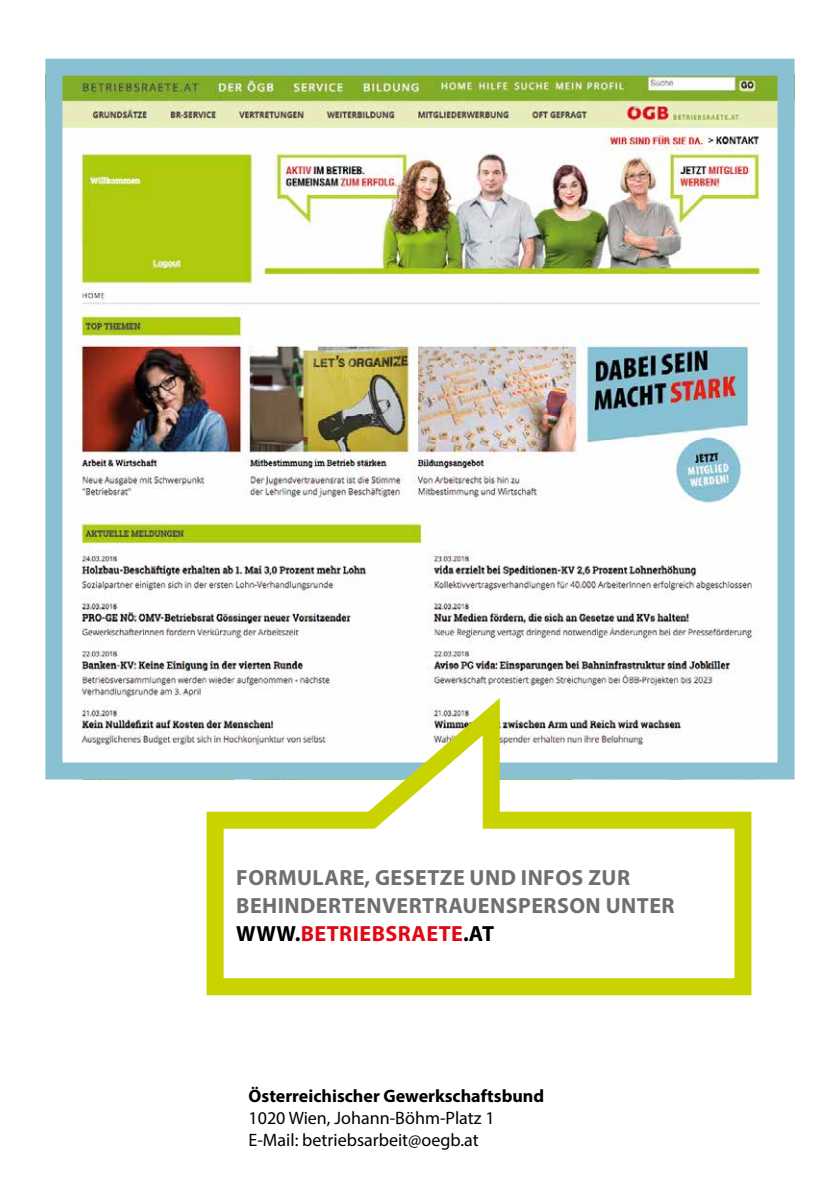
<style>
.page{position:relative;width:840px;height:1191px;background:#fff}
.page>*{position:absolute;margin:0;border:0;box-sizing:border-box;transform-origin:0 0}
.t1{font:700 22px/28px "Myriad Pro";letter-spacing:.02em;color:#706f6f}
.t2{font:18px/22px "Myriad Pro";color:#000}
.t3{font:700 18px "Myriad Pro";color:#000}
.s1{color:#000}
.s2{color:#e30613}
</style>
<div class="page">
<img style="left:63px;top:77px;width:713px;height:672px">
<div style="left:45px;top:59px;width:749px;height:720px;border:17px solid #89c1d3"></div>
<svg style="left:198px;top:679px;width:561px;height:317px"></svg>
<p class="t1" style="left:236px;top:862px;width:439px">FORMULARE, GESETZE UND INFOS ZUR<br>BEHINDERTENVERTRAUENSPERSON UNTER<br><span class="s1">WWW.</span><span class="s2">BETRIEBSRAETE</span><span class="s1">.AT</span></p>
<p class="t3" style="left:248px;top:1083px;width:297px">Österreichischer Gewerkschaftsbund</p>
<p class="t2" style="left:248px;top:1106px;width:247px">1020 Wien, Johann-Böhm-Platz 1<br>E-Mail: betriebsarbeit@oegb.at</p>
</div>
